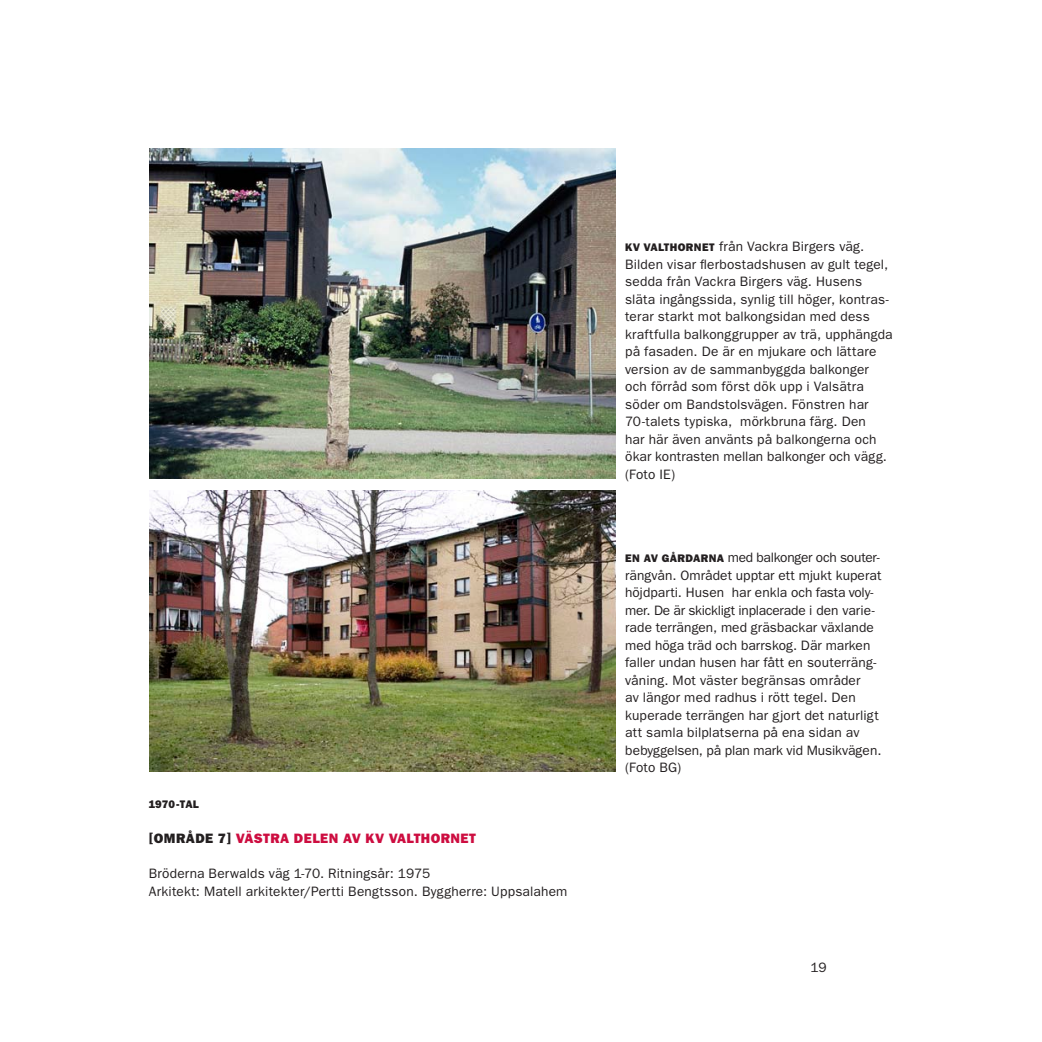
<style>
.page{position:relative;width:1042px;height:1042px;background:#fff}
.page>*{position:absolute;margin:0;border:0;box-sizing:border-box;transform-origin:0 0}
.t1{font:13.65px/17.5px "Franklin Gothic";letter-spacing:.01em;color:#231f20}
.t2{font:800 13.65px "Franklin Gothic";letter-spacing:.035em;color:#cd0d40}
.t3{font:800 11.03px "Franklin Gothic";letter-spacing:.02em;color:#231f20}
.s1{color:#231f20}
.s2{font-weight:800;font-size:11.03px}
</style>
<div class="page">
<img style="left:149px;top:149px;width:466px;height:329px">
<img style="left:149px;top:490px;width:466px;height:281px">
<p class="t3" style="left:149px;top:798px;width:52px">1970-TAL</p>
<p class="t2" style="left:149px;top:830px;width:329px"><span class="s1">[OMRÅDE 7]</span> VÄSTRA DELEN AV KV VALTHORNET</p>
<p class="t1" style="left:149px;top:864px;width:420px">Bröderna Berwalds väg 1-70. Ritningsår: 1975<br>Arkitekt: Matell arkitekter/Pertti Bengtsson. Byggherre: Uppsalahem</p>
<p class="t1" style="left:625px;top:238px;width:269px"><span class="s2">KV VALTHORNET</span> från Vackra Birgers väg.<br>Bilden visar flerbostadshusen av gult tegel, sedda från Vackra Birgers väg. Husens släta ingångssida, synlig till höger, kontras&shy;terar starkt mot balkongsidan med dess kraftfulla balkonggrupper av trä, upphängda på fasaden. De är en mjukare och lättare version av de sammanbyggda balkonger och förråd som först dök upp i Valsätra söder om Bandstolsvägen. Fönstren har 70-talets typiska, mörkbruna färg. Den<br>har här även använts på balkongerna och ökar kontrasten mellan balkonger och vägg. (Foto ie )</p>
<p class="t1" style="left:625px;top:548px;width:258px"><span class="s2">EN AV GÅRDARNA</span> med balkonger och souter&shy;rängvån. Området upptar ett mjukt kuperat höjdparti. Husen har enkla och fasta voly&shy;mer. De är skickligt inplacerade i den varie&shy;rade terrängen, med gräsbackar växlande med höga träd och barrskog. Där marken faller undan husen har fått en souterräng&shy;våning. Mot väster begränsas områder<br>av längor med radhus i rött tegel. Den kuperade terrängen har gjort det naturligt att samla bilplatserna på ena sidan av bebyggelsen, på plan mark vid Musikvägen. (Foto bg )</p>
<p class="t1" style="left:810px;top:958px;width:18px">19</p>
</div>
